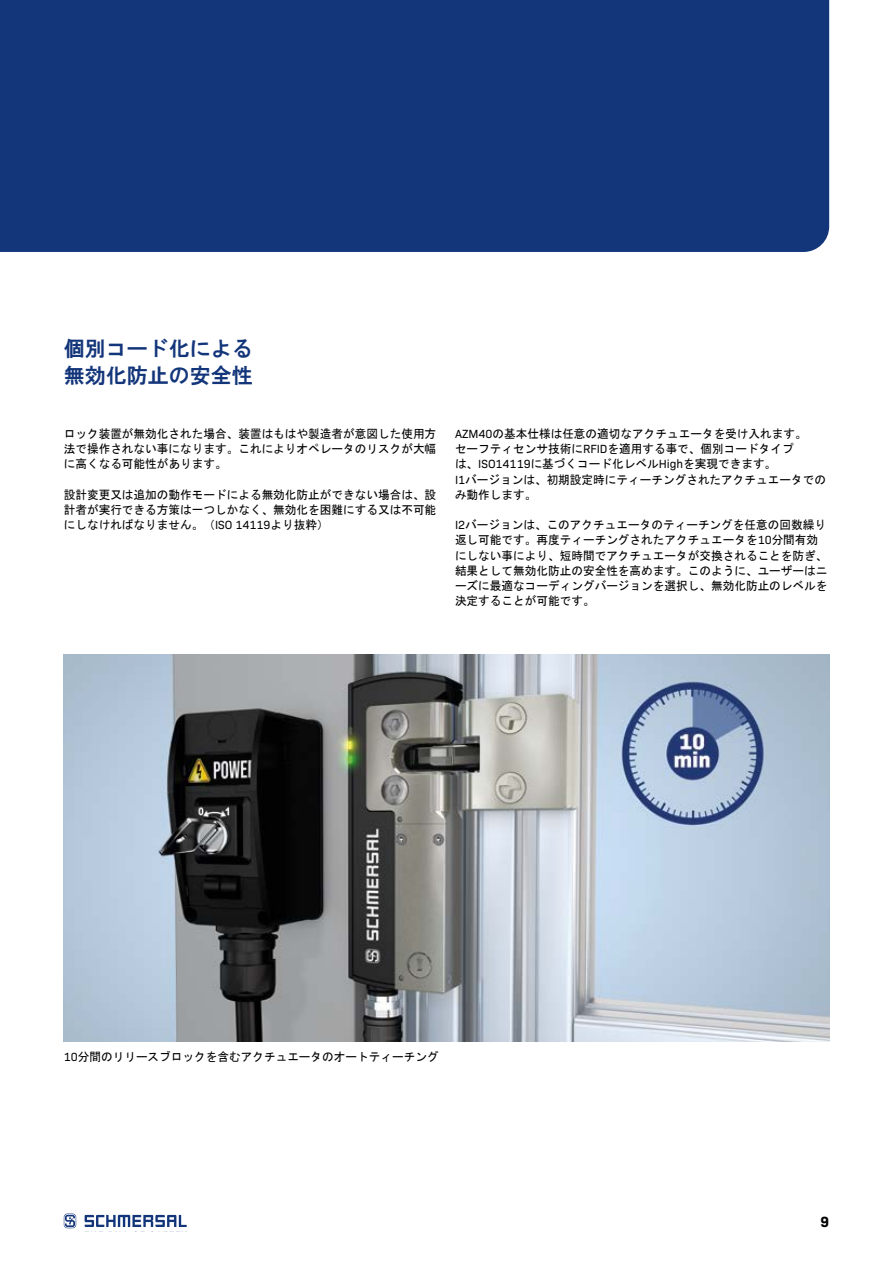
<style>
.page{position:relative;width:893px;height:1263px;background:#fff}
.page>*{position:absolute;margin:0;border:0;box-sizing:border-box;transform-origin:0 0}
.t1{font:21px/26.7px "HG Gothic E";color:#13357a}
.t2{font:700 15px "Bio Sans";color:#000}
.t3{font:12px/15.1px "MS Gothic";color:#000;text-align:justify}
.s1{font-family:"Bio Sans"}
</style>
<div class="page">
<svg style="left:85px;top:1215px;width:102px;height:12px"></svg>
<svg style="left:64px;top:1213px;width:12px;height:15px"></svg>
<div style="left:0;top:0;width:829px;height:252px;background:#13357a"></div>
<img style="left:64px;top:655px;width:765px;height:386px">
<h1 class="t1" style="left:64px;top:335px;width:190px">個別コード化による無効化防止の安全性</h1>
<p class="t3" style="left:64px;top:426px;width:374px">ロック装置が無効化された場合、装置はもはや製造者が意図した使用方法で操作されない事になります。これによりオペレータのリスクが大幅に高くなる可能性があります。</p>
<p class="t3" style="left:64px;top:487px;width:374px">設計変更又は追加の動作モードによる無効化防止ができない場合は、設計者が実行できる方策は一つしかなく、無効化を困難にする又は不可能にしなければなりません。（<span class="s1">ISO 14119</span>より抜粋）</p>
<p class="t3" style="left:455px;top:426px;width:373px;text-align:left"><span class="s1">AZM40</span>の基本仕様は任意の適切なアクチュエータを受け入れます。<br>セーフティセンサ技術に<span class="s1">RFID</span>を適用する事で、個別コードタイプ<br>は、<span class="s1">ISO14119</span>に基づくコード化レベル<span class="s1">High</span>を実現できます。<br><span class="s1">I1</span>バージョンは、初期設定時にティーチングされたアクチュエータでのみ動作します。</p>
<p class="t3" style="left:455px;top:517px;width:374px;text-align:left"><span class="s1">I2</span>バージョンは、このアクチュエータのティーチングを任意の回数繰り返し可能です。再度ティーチングされたアクチュエータを<span class="s1">10</span>分間有効にしない事により、短時間でアクチュエータが交換されることを防ぎ、結果として無効化防止の安全性を高めます。このように、ユーザーはニーズに最適なコーディングバージョンを選択し、無効化防止のレベルを決定することが可能です。</p>
<p class="t3" style="left:64px;top:1049px;width:376px"><span class="s1">10</span>分間のリリースブロックを含むアクチュエータのオートティーチング</p>
<p class="t2" style="left:820px;top:1210px;width:10px">9</p>
</div>
